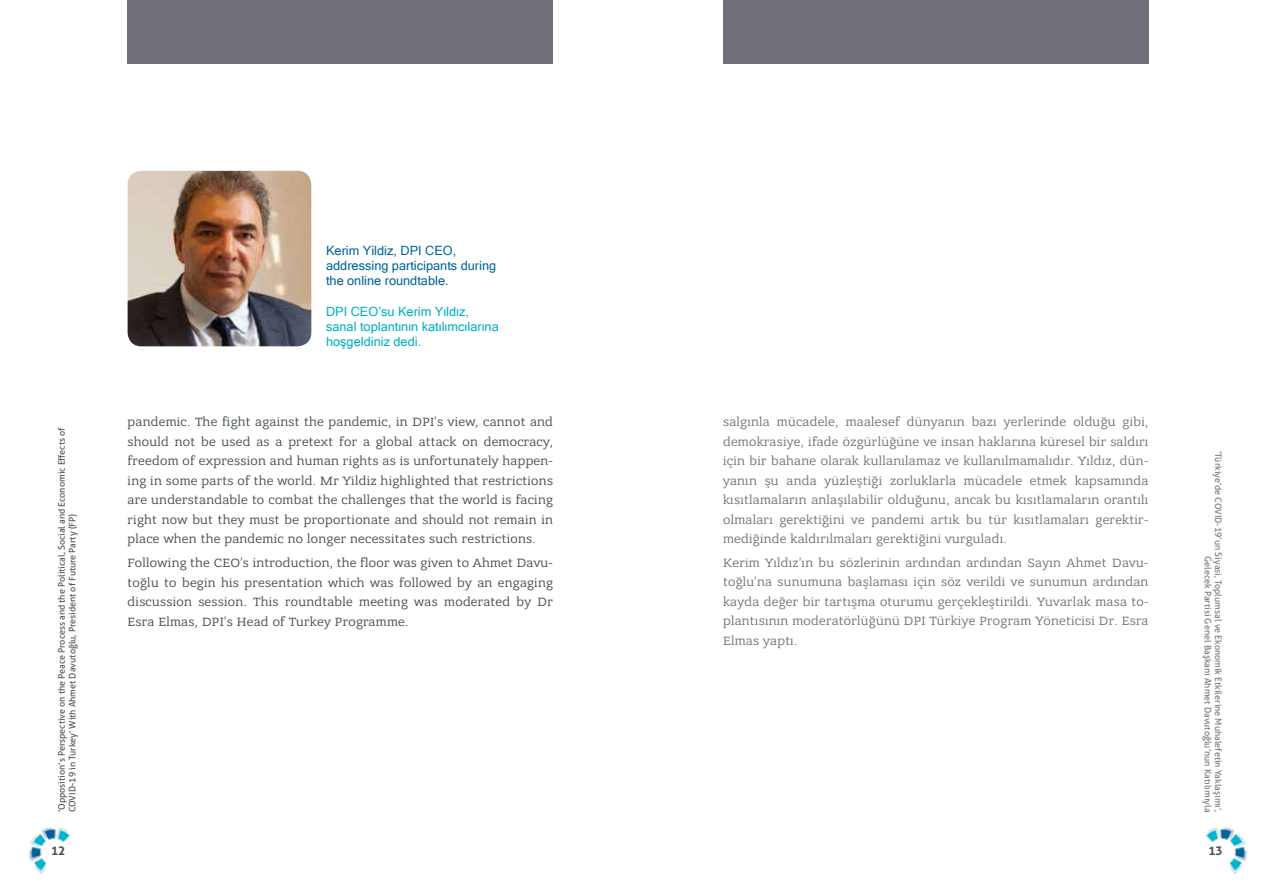
<style>
.page{position:relative;width:1276px;height:893px;background:#fff}
.page>*{position:absolute;margin:0;border:0;box-sizing:border-box;transform-origin:0 0}
.t1{font:12.75px/19.5px "Bandera Pro";letter-spacing:.025em;color:#6e777c;text-align:justify}
.t2{font:12.75px/19.5px "Bandera Pro";letter-spacing:.025em;color:#485156;text-align:justify}
.t3{font:12.75px/15.3px "Microsoft Sans Serif";color:#00aec3}
.t4{font:12.75px/15.3px "Microsoft Sans Serif";color:#006398}
.t5{font:700 12px "Aller";color:#485156}
.t6{font:9px/10.5px "Aller";color:#485156}
.t7{font:9px/10.5px "Aller";color:#6e777c;text-align:right}
</style>
<div class="page">
<img style="left:29px;top:827px;width:42px;height:47px">
<img style="left:1205px;top:827px;width:42px;height:47px">
<div style="left:128px;top:0;width:425px;height:64px;background:#6f707a"></div>
<div style="left:723px;top:0;width:425px;height:64px;background:#6f707a"></div>
<img style="left:128px;top:171px;width:183px;height:175px">
<p class="t4" style="left:326px;top:242px;width:172px">Kerim Yildiz, DPI CEO, addressing participants during the online roundtable.</p>
<p class="t3" style="left:326px;top:304px;width:174px">DPI CEO’su Kerim Yıldız, sanal toplantının katılımcılarına hoşgeldiniz dedi.</p>
<p class="t6" style="left:56px;top:812px;width:386px;rotate:-90deg">‘Opposition’s Perspective on the Peace Process and the Political, Social and Economic Effects of<br>COVID-19 in Turkey’ With Ahmet Davutoğlu, President of Future Party (FP)</p>
<p class="t2" style="left:128px;top:412px;width:427px">pandemic. The fight against the pandemic, in DPI’s view, cannot and should not be used as a pretext for a global attack on democracy, freedom of expression and human rights as is unfortunately happen&shy;ing in some parts of the world. Mr Yildiz highlighted that restrictions are understandable to combat the challenges that the world is facing right now but they must be proportionate and should not remain in place when the pandemic no longer necessitates such restrictions.</p>
<p class="t2" style="left:128px;top:553px;width:427px">Following the CEO’s introduction, the floor was given to Ahmet Davu&shy;toğlu to begin his presentation which was followed by an engaging discussion session. This roundtable meeting was moderated by Dr Esra Elmas, DPI’s Head of Turkey Programme.</p>
<p class="t1" style="left:723px;top:412px;width:427px">salgınla mücadele, maalesef dünyanın bazı yerlerinde olduğu gibi, demokrasiye, ifade özgürlüğüne ve insan haklarına küresel bir saldırı için bir bahane olarak kullanılamaz ve kullanılmamalıdır. Yıldız, dün&shy;yanın şu anda yüzleştiği zorluklarla mücadele etmek kapsamında kısıtlamaların anlaşılabilir olduğunu, ancak bu kısıtlamaların orantılı olmaları gerektiğini ve pandemi artık bu tür kısıtlamaları gerektir&shy;mediğinde kaldırılmaları gerektiğini vurguladı.</p>
<p class="t1" style="left:723px;top:553px;width:427px">Kerim Yıldız’ın bu sözlerinin ardından ardından Sayın Ahmet Davu&shy;toğlu'na sunumuna başlaması için söz verildi ve sunumun ardından kayda değer bir tartışma oturumu gerçekleştirildi. Yuvarlak masa to&shy;plantısının moderatörlüğünü DPI Türkiye Program Yöneticisi Dr. Esra Elmas yaptı.</p>
<p class="t7" style="left:1223px;top:451px;width:363px;rotate:90deg">‘Türkiye’de COVID-19’un Siyasi, Toplumsal ve Ekonomik Etkilerine Muhalefetin Yaklaşımı’,<br>Gelecek Partisi Genel Başkanı Ahmet Davutoğlu’nun Katılımıyla</p>
<p class="t5" style="left:51px;top:843px;width:16px">12</p>
<p class="t5" style="left:1208px;top:843px;width:16px">13</p>
</div>
